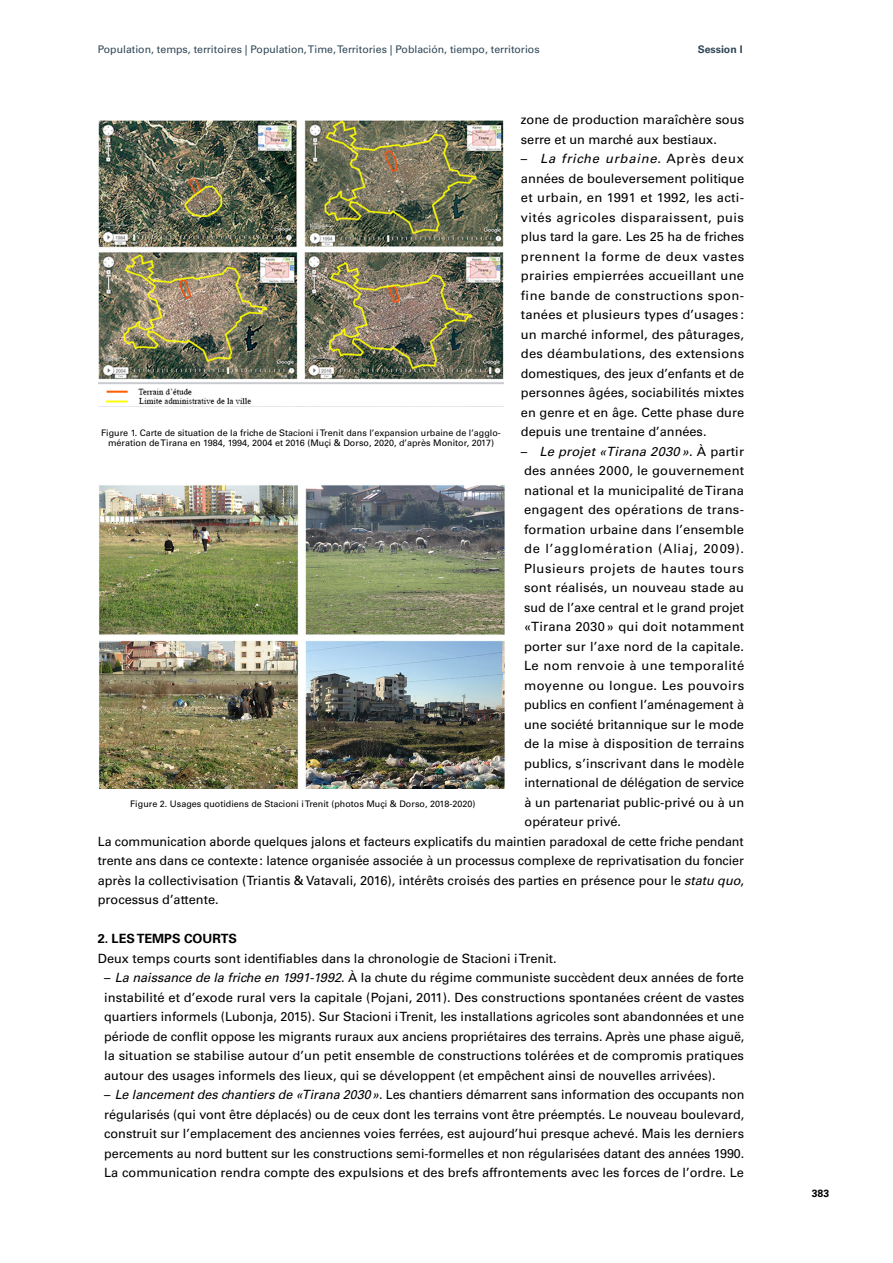
<style>
.page{position:relative;width:893px;height:1263px;background:#fff}
.page>*{position:absolute;margin:0;border:0;box-sizing:border-box;transform-origin:0 0}
.texte_courant{font:12.75px/19.5px "Univers LT";color:#000;text-align:justify}
.coporteurs_auteurs_d{font:700 12.75px "Univers LT";color:#000}
.t1{font:10.5px "Univers LT";color:#2f4755}
.t2{font:700 10.5px "Univers LT";color:#2f4755}
.t3{font:700 10.5px "Univers LT";color:#000}
.Figure{font:9px/9.8px "Univers LT";color:#000;text-align:center}
.s1{font-style:italic}
</style>
<div class="page">
<img style="left:98px;top:120px;width:406px;height:287px">
<img style="left:99px;top:485px;width:406px;height:303px">
<p class="t1" style="left:98px;top:43px;width:443px">Population, temps, territoires | Population, Time, Territories | Población, tiempo, territorios</p>
<p class="t2" style="left:698px;top:43px;width:46px">Session I</p>
<p class="texte_courant" style="left:521px;top:110px;width:225px">zone de production maraîchère sous serre et un marché aux bestiaux.</p>
<p class="texte_courant" style="left:521px;top:149px;width:225px">– <span class="s1">La friche urbaine</span>. Après deux années de bouleversement politique et urbain, en 1991 et 1992, les acti&shy;vités agricoles disparaissent, puis plus tard la gare. Les 25 ha de friches prennent la forme de deux vastes prairies empierrées accueillant une fine bande de constructions spon&shy;tanées et plusieurs types d’usages : un marché informel, des pâturages, des déambulations, des extensions domestiques, des jeux d’enfants et de personnes âgées, sociabilités mixtes en genre et en âge. Cette phase dure depuis une trentaine d’années.</p>
<p class="texte_courant" style="left:521px;top:441px;width:225px">– <span class="s1">Le projet «Tirana 2030 »</span>. À partir des années 2000, le gouvernement national et la municipalité de Tirana engagent des opérations de trans&shy;formation urbaine dans l’ensemble de l’agglomération (Aliaj, 2009).<br>Plusieurs projets de hautes tours sont réalisés, un nouveau stade au sud de l’axe central et le grand projet «Tirana 2030 » qui doit notamment porter sur l’axe nord de la capitale.<br>Le nom renvoie à une temporalité moyenne ou longue. Les pouvoirs publics en confient l’aménagement à une société britannique sur le mode de la mise à disposition de terrains publics, s’inscrivant dans le modèle international de délégation de service à un partenariat public-privé ou à un opérateur privé.</p>
<p class="texte_courant" style="left:98px;top:831px;width:648px">La communication aborde quelques jalons et facteurs explicatifs du maintien paradoxal de cette friche pendant trente ans dans ce contexte: latence organisée associée à un processus complexe de reprivatisation du foncier après la collectivisation (Triantis &amp; Vatavali, 2016), intérêts croisés des parties en présence pour le <span class="s1">statu quo</span>, processus d’attente.</p>
<p class="coporteurs_auteurs_d" style="left:98px;top:931px;width:141px">2. LES TEMPS COURTS</p>
<p class="texte_courant" style="left:98px;top:948px;width:460px">Deux temps courts sont identifiables dans la chronologie de Stacioni i Trenit.</p>
<p class="texte_courant" style="left:104px;top:968px;width:642px">– <span class="s1">La naissance de la friche en 1991-1992</span>. À la chute du régime communiste succèdent deux années de forte instabilité et d’exode rural vers la capitale (Pojani, 2011). Des constructions spontanées créent de vastes quartiers informels (Lubonja, 2015). Sur Stacioni i Trenit, les installations agricoles sont abandonnées et une période de conflit oppose les migrants ruraux aux anciens propriétaires des terrains. Après une phase aiguë, la situation se stabilise autour d’un petit ensemble de constructions tolérées et de compromis pratiques autour des usages informels des lieux, qui se développent (et empêchent ainsi de nouvelles arrivées).</p>
<p class="texte_courant" style="left:104px;top:1085px;width:642px">– <span class="s1">Le lancement des chantiers de «Tirana 2030»</span>. Les chantiers démarrent sans information des occupants non régularisés (qui vont être déplacés) ou de ceux dont les terrains vont être préemptés. Le nouveau boulevard, construit sur l’emplacement des anciennes voies ferrées, est aujourd’hui presque achevé. Mais les derniers percements au nord buttent sur les constructions semi-formelles et non régularisées datant des années 1990.<br>La communication rendra compte des expulsions et des brefs affrontements avec les forces de l’ordre. Le</p>
<p class="Figure" style="left:101px;top:428px;width:401px">Figure 1. Carte de situation de la friche de Stacioni i Trenit dans l’expansion urbaine de l’agglo&shy;mération de Tirana en 1984, 1994, 2004 et 2016 (Muçi &amp; Dorso, 2020, d’après Monitor, 2017)</p>
<p class="Figure" style="left:130px;top:799px;width:347px">Figure 2. Usages quotidiens de Stacioni i Trenit (photos Muçi &amp; Dorso, 2018-2020)</p>
<p class="t3" style="left:812px;top:1187px;width:19px">383</p>
</div>
